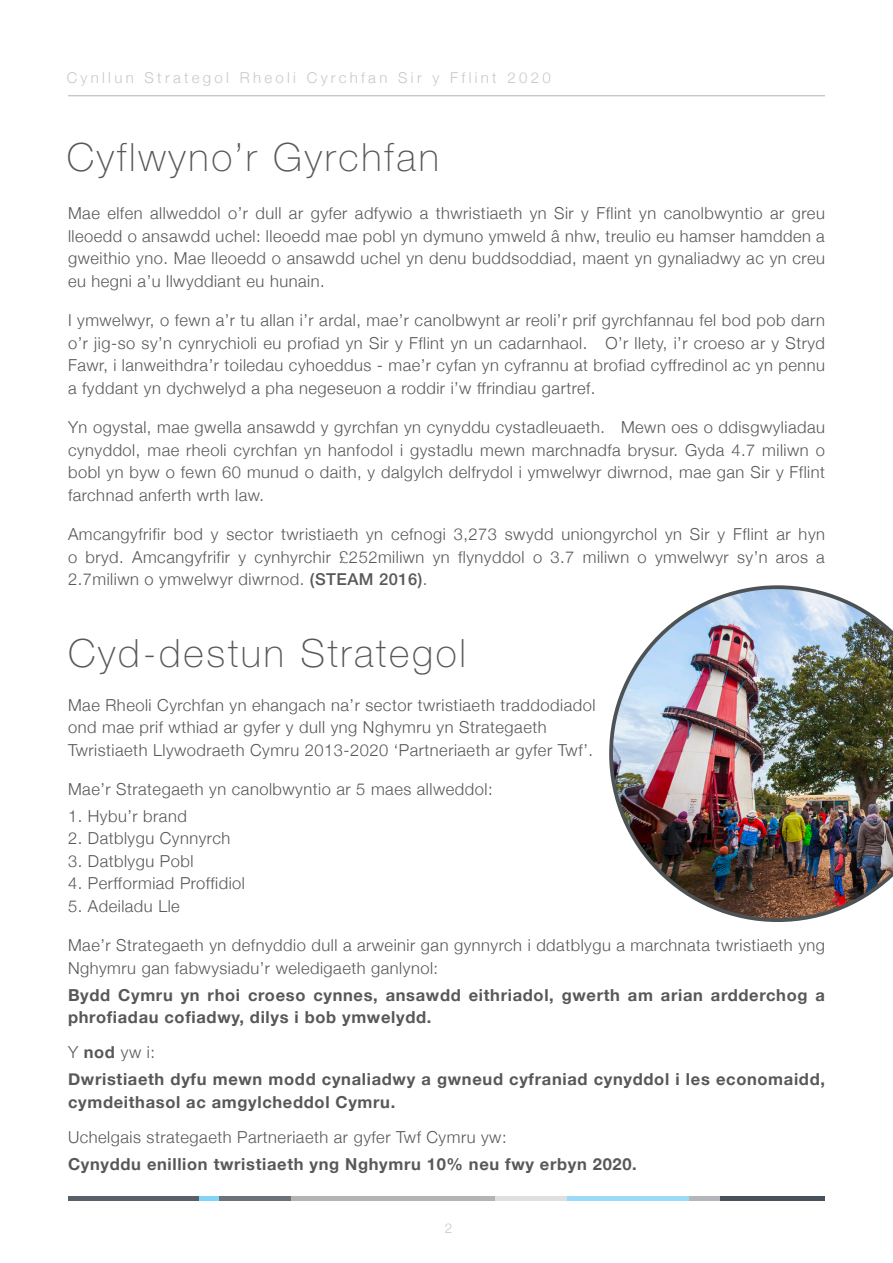
<style>
.page{position:relative;width:893px;height:1263px;background:#fff}
.page>*{position:absolute;margin:0;border:0;box-sizing:border-box;transform-origin:0 0}
.t1{font:100 39px "Helvetica Neue";letter-spacing:.07em;color:#57585a}
.t2{font:300 16.5px/22.5px "Helvetica Neue";letter-spacing:.03em;color:#57585a;text-align:justify}
.t3{font:700 16.5px/22.5px "Helvetica Neue";letter-spacing:.04em;color:#57585a}
.t4{font:300 15px "Helvetica Neue";letter-spacing:.22em;color:#c7c8ca}
.t5{font:300 13.5px "Helvetica Neue";color:#c7c8ca}
.s1{font-weight:500}
.s2{font-weight:700}
</style>
<div class="page">
<hr style="left:68px;top:95px;width:757px;height:1px;background:#c7c8ca">
<div style="left:68px;top:1196px;width:131px;height:5px;background:#596069"></div>
<div style="left:199px;top:1196px;width:20px;height:5px;background:#82d5f7"></div>
<div style="left:219px;top:1196px;width:73px;height:5px;background:#6d717a"></div>
<div style="left:291px;top:1196px;width:275px;height:5px;background:#b4b4b5"></div>
<div style="left:495px;top:1196px;width:73px;height:5px;background:#dedfe1"></div>
<div style="left:567px;top:1196px;width:139px;height:5px;background:#99dbf8"></div>
<div style="left:720px;top:1196px;width:105px;height:5px;background:#49525b"></div>
<div style="left:690px;top:1196px;width:30px;height:5px;background:#b4b6bb"></div>
<img style="left:609px;top:585px;width:284px;height:337px">
<p class="t4" style="left:67px;top:65px;width:485px">Cynllun Strategol Rheoli Cyrchfan Sir y Fflint 2020</p>
<p class="t1" style="left:67px;top:135px;width:374px">Cyflwyno’r Gyrchfan</p>
<p class="t2" style="left:68px;top:201px;width:758px">Mae elfen allweddol o’r dull ar gyfer adfywio a thwristiaeth yn Sir y Fflint yn canolbwyntio ar greu lleoedd o ansawdd uchel: lleoedd mae pobl yn dymuno ymweld â nhw, treulio eu hamser hamdden a gweithio yno. Mae lleoedd o ansawdd uchel yn denu buddsoddiad, maent yn gynaliadwy ac yn creu eu hegni a’u llwyddiant eu hunain.</p>
<p class="t2" style="left:68px;top:308px;width:758px">I ymwelwyr, o fewn a’r tu allan i’r ardal, mae’r canolbwynt ar reoli’r prif gyrchfannau fel bod pob darn o’r jig-so sy’n cynrychioli eu profiad yn Sir y Fflint yn un cadarnhaol. O’r llety, i’r croeso ar y Stryd Fawr, i lanweithdra’r toiledau cyhoeddus - mae’r cyfan yn cyfrannu at brofiad cyffredinol ac yn pennu a fyddant yn dychwelyd a pha negeseuon a roddir i’w ffrindiau gartref.</p>
<p class="t2" style="left:68px;top:415px;width:758px">Yn ogystal, mae gwella ansawdd y gyrchfan yn cynyddu cystadleuaeth. Mewn oes o ddisgwyliadau cynyddol, mae rheoli cyrchfan yn hanfodol i gystadlu mewn marchnadfa brysur. Gyda 4.7 miliwn o bobl yn byw o fewn 60 munud o daith, y dalgylch delfrydol i ymwelwyr diwrnod, mae gan Sir y Fflint farchnad anferth wrth law.</p>
<p class="t2" style="left:68px;top:522px;width:758px">Amcangyfrifir bod y sector twristiaeth yn cefnogi 3,273 swydd uniongyrchol yn Sir y Fflint ar hyn o bryd. Amcangyfrifir y cynhyrchir £252miliwn yn flynyddol o 3.7 miliwn o ymwelwyr sy’n aros a 2.7miliwn o ymwelwyr diwrnod. <span class="s1">(STEAM 2016)</span>.</p>
<p class="t1" style="left:68px;top:631px;width:399px">Cyd-destun Strategol</p>
<p class="t2" style="left:68px;top:692px;width:529px">Mae Rheoli Cyrchfan yn ehangach na’r sector twristiaeth traddodiadol</p>
<p class="t2" style="left:68px;top:715px;width:480px">ond mae prif wthiad ar gyfer y dull yng Nghymru yn Strategaeth</p>
<p class="t2" style="left:68px;top:737px;width:526px">Twristiaeth Llywodraeth Cymru 2013-2020 ‘Partneriaeth ar gyfer Twf’.</p>
<p class="t2" style="left:68px;top:777px;width:426px">Mae’r Strategaeth yn canolbwyntio ar 5 maes allweddol:</p>
<p class="t2" style="left:68px;top:804px;width:120px">1. Hybu’r brand</p>
<p class="t2" style="left:68px;top:826px;width:164px">2. Datblygu Cynnyrch</p>
<p class="t2" style="left:68px;top:849px;width:127px">3. Datblygu Pobl</p>
<p class="t2" style="left:68px;top:871px;width:178px">4. Perfformiad Proffidiol</p>
<p class="t2" style="left:68px;top:894px;width:113px">5. Adeiladu Lle</p>
<p class="t2" style="left:68px;top:933px;width:758px">Mae’r Strategaeth yn defnyddio dull a arweinir gan gynnyrch i ddatblygu a marchnata twristiaeth yng<br>Nghymru gan fabwysiadu’r weledigaeth ganlynol:</p>
<p class="t3" style="left:68px;top:982px;width:758px">Bydd Cymru yn rhoi croeso cynnes, ansawdd eithriadol, gwerth am arian ardderchog a phrofiadau cofiadwy, dilys i bob ymwelydd.</p>
<p class="t2" style="left:68px;top:1040px;width:88px">Y <span class="s2">nod</span> yw i:</p>
<p class="t3" style="left:68px;top:1067px;width:758px">Dwristiaeth dyfu mewn modd cynaliadwy a gwneud cyfraniad cynyddol i les economaidd, cymdeithasol ac amgylcheddol Cymru.</p>
<p class="t2" style="left:68px;top:1125px;width:440px">Uchelgais strategaeth Partneriaeth ar gyfer Twf Cymru yw:</p>
<p class="t3" style="left:68px;top:1152px;width:570px">Cynyddu enillion twristiaeth yng Nghymru 10% neu fwy erbyn 2020.</p>
<p class="t5" style="left:445px;top:1217px;width:9px">2</p>
</div>
